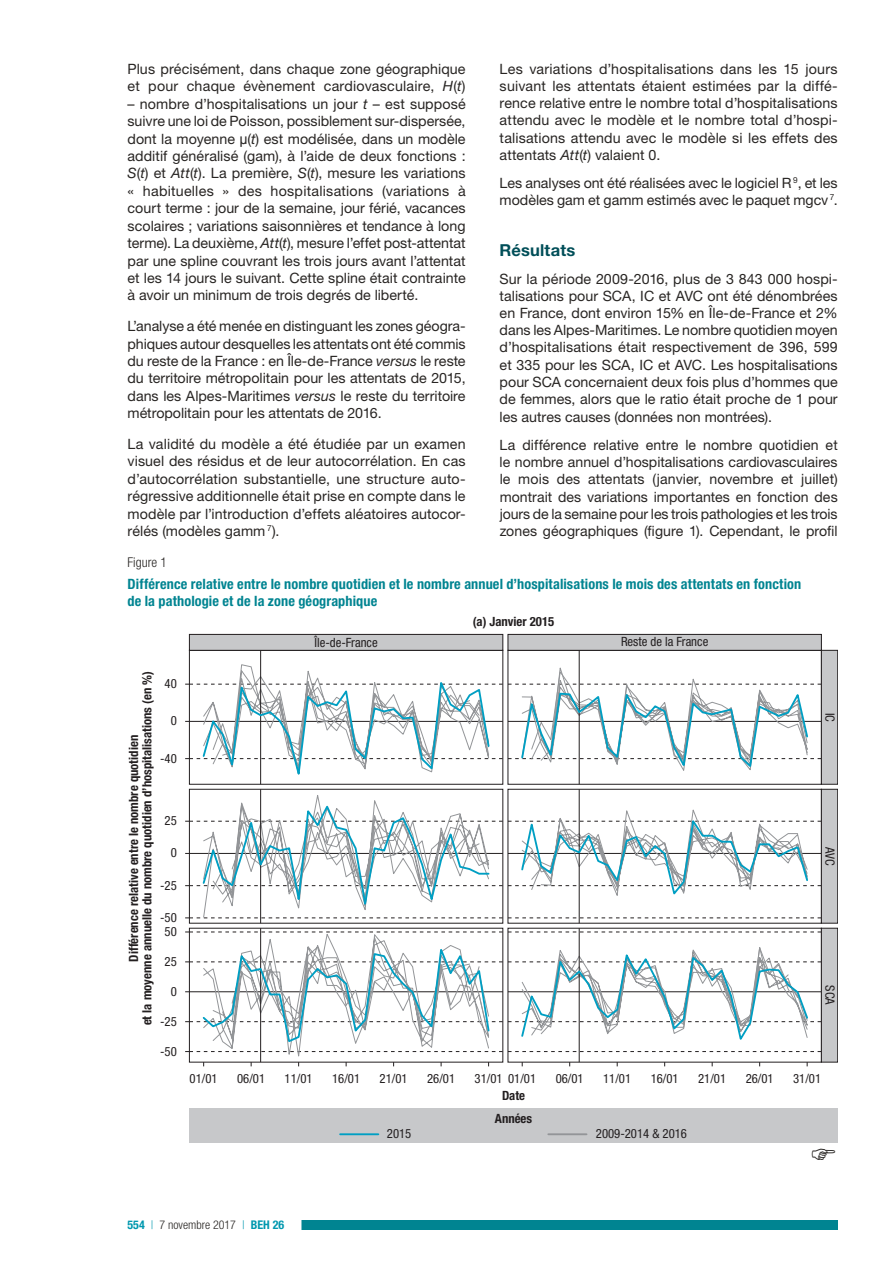
<style>
.page{position:relative;width:893px;height:1263px;background:#fff}
.page>*{position:absolute;margin:0;border:0;box-sizing:border-box;transform-origin:0 0}
.t1{font:700 16.5px "Helvetica Neue LT Std";letter-spacing:.01em;color:#004e58}
.t2{font:14.25px/17.4px "Helvetica Neue LT Std";letter-spacing:.005em;color:#282523;text-align:justify}
.t3{font:700 condensed 14.25px/17.1px "Helvetica Neue LT Std";letter-spacing:.01em;color:#008491}
.t4{font:300 condensed 13.5px "Helvetica Neue LT Std";color:#282523}
.t5{font:condensed 12.75px "Helvetica Neue LT Std";color:#231f20}
.t6{font:700 condensed 12.75px/13.5px "Helvetica Neue LT Std";color:#231f20;text-align:center}
.t7{font:300 condensed 12px "Helvetica Neue LT Std";color:#282523}
.s1{font-style:italic}
.s2{font-family:"Arial"}
.s3{font-weight:700;color:#0098af}
.s4{color:#0098af}
</style>
<div class="page">
<div style="left:242px;top:1221px;width:596px;height:9px;background:#008491"></div>
<div style="left:110px;top:1219px;width:191px;height:12px;background:#fff"></div>
<div style="left:189px;top:1109px;width:649px;height:34px;background:#c7c8ca"></div>
<hr style="left:260px;top:650px;width:1px;height:134px;background:#231f20">
<hr style="left:260px;top:789px;width:1px;height:134px;background:#231f20">
<hr style="left:260px;top:928px;width:1px;height:134px;background:#231f20">
<hr style="left:579px;top:650px;width:1px;height:134px;background:#231f20">
<hr style="left:579px;top:789px;width:1px;height:134px;background:#231f20">
<div style="left:508px;top:789px;width:314px;height:134px;border:1px solid #231f20"></div>
<hr style="left:579px;top:928px;width:1px;height:134px;background:#231f20">
<div style="left:508px;top:634px;width:313px;height:16px;background:#c7c8ca"></div>
<div style="left:508px;top:634px;width:314px;height:17px;border:1px solid #231f20"></div>
<div style="left:821px;top:650px;width:17px;height:134px;background:#c7c8ca"></div>
<div style="left:821px;top:650px;width:17px;height:134px;border:1px solid #231f20"></div>
<div style="left:821px;top:789px;width:17px;height:134px;background:#c7c8ca"></div>
<div style="left:821px;top:789px;width:17px;height:134px;border:1px solid #231f20"></div>
<div style="left:189px;top:789px;width:314px;height:134px;border:1px solid #231f20"></div>
<div style="left:189px;top:634px;width:314px;height:16px;background:#c7c8ca"></div>
<div style="left:189px;top:634px;width:314px;height:17px;border:1px solid #231f20"></div>
<div style="left:821px;top:928px;width:17px;height:134px;background:#c7c8ca"></div>
<div style="left:821px;top:928px;width:17px;height:134px;border:1px solid #231f20"></div>
<hr style="left:340px;top:1133px;width:38px;height:2px;background:#009fc3">
<hr style="left:548px;top:1133px;width:39px;height:2px;background:#939598">
<svg style="left:185px;top:664px;width:636px;height:120px"></svg>
<svg style="left:185px;top:791px;width:636px;height:128px"></svg>
<svg style="left:185px;top:932px;width:636px;height:134px"></svg>
<p class="t2" style="left:128px;top:60px;width:340px">Plus précisément, dans chaque zone géographique et pour chaque évènement cardiovasculaire, <span class="s1">H</span>(<span class="s1">t</span>)</p>
<p class="t2" style="left:128px;top:95px;width:340px">– nombre d’hospitalisations un jour <span class="s1">t</span> – est supposé suivre une loi de Poisson, possiblement sur-dispersée, dont la moyenne <span class="s2">μ</span>(<span class="s1">t</span>) est modélisée, dans un modèle additif généralisé (gam), à l’aide de deux fonctions :<br><span class="s1">S</span>(<span class="s1">t</span>) et <span class="s1">Att</span>(<span class="s1">t</span>). La première, <span class="s1">S</span>(<span class="s1">t</span>), mesure les variations « habituelles » des hospitalisations (variations à court terme : jour de la semaine, jour férié, vacances scolaires ; variations saisonnières et tendance à long terme). La deuxième, <span class="s1">Att</span>(<span class="s1">t</span>), mesure l’effet post-attentat par une spline couvrant les trois jours avant l’attentat et les 14 jours le suivant. Cette spline était contrainte à avoir un minimum de trois degrés de liberté.</p>
<p class="t2" style="left:128px;top:317px;width:340px">L’analyse a été menée en distinguant les zones géogra&shy;phiques autour desquelles les attentats ont été commis du reste de la France : en Île-de-France <span class="s1">versus</span> le reste du territoire métropolitain pour les attentats de 2015, dans les Alpes-Maritimes <span class="s1">versus</span> le reste du territoire métropolitain pour les attentats de 2016.</p>
<p class="t2" style="left:128px;top:435px;width:340px">La validité du modèle a été étudiée par un examen visuel des résidus et de leur autocorrélation. En cas d’autocorrélation substantielle, une structure auto&shy;régressive additionnelle était prise en compte dans le modèle par l’introduction d’effets aléatoires autocor&shy;rélés (modèles gamm <sup>7</sup>).</p>
<p class="t2" style="left:500px;top:60px;width:340px">Les variations d’hospitalisations dans les 15 jours suivant les attentats étaient estimées par la diffé&shy;rence relative entre le nombre total d’hospitalisations attendu avec le modèle et le nombre total d’hospi&shy;talisations attendu avec le modèle si les effets des attentats <span class="s1">Att</span>(<span class="s1">t</span>) valaient 0.</p>
<p class="t2" style="left:500px;top:174px;width:340px">Les analyses ont été réalisées avec le logiciel R <sup>9</sup>, et les modèles gam et gamm estimés avec le paquet mgcv <sup>7</sup>.</p>
<p class="t1" style="left:500px;top:240px;width:77px">Résultats</p>
<p class="t2" style="left:500px;top:270px;width:340px">Sur la période 2009-2016, plus de 3 843 000 hospi&shy;talisations pour SCA, IC et AVC ont été dénombrées en France, dont environ 15% en Île-de-France et 2% dans les Alpes-Maritimes. Le nombre quotidien moyen d’hospitalisations était respectivement de 396, 599 et 335 pour les SCA, IC et AVC. Les hospitalisations pour SCA concernaient deux fois plus d’hommes que de femmes, alors que le ratio était proche de 1 pour les autres causes (données non montrées).</p>
<p class="t2" style="left:500px;top:436px;width:340px">La différence relative entre le nombre quotidien et le nombre annuel d’hospitalisations cardiovasculaires le mois des attentats (janvier, novembre et juillet) montrait des variations importantes en fonction des jours de la semaine pour les trois pathologies et les trois zones géographiques (figure 1). Cependant, le profil</p>
<p class="t4" style="left:128px;top:555px;width:41px">Figure 1</p>
<p class="t3" style="left:128px;top:575px;width:675px">Différence relative entre le nombre quotidien et le nombre annuel d’hospitalisations le mois des attentats en fonction de la pathologie et de la zone géographique</p>
<p class="t5" style="left:621px;top:634px;width:89px">Reste de la France</p>
<p class="t6" style="left:473px;top:614px;width:83px">(a) Janvier 2015</p>
<p class="t5" style="left:314px;top:635px;width:65px">Île-de-France</p>
<p class="t6" style="left:127px;top:1025px;width:356px;rotate:-90deg">Différence relative entre le nombre quotidien<br>et la moyenne annuelle du nombre quotidien d’hospitalisations (en %)</p>
<p class="t5" style="left:165px;top:676px;width:14px">40</p>
<p class="t5" style="left:171px;top:713px;width:8px">0</p>
<p class="t5" style="left:160px;top:751px;width:18px">-40</p>
<p class="t5" style="left:165px;top:813px;width:14px">25</p>
<p class="t5" style="left:171px;top:845px;width:8px">0</p>
<p class="t5" style="left:160px;top:878px;width:18px">-25</p>
<p class="t5" style="left:160px;top:910px;width:18px">-50</p>
<p class="t5" style="left:165px;top:924px;width:14px">50</p>
<p class="t5" style="left:165px;top:954px;width:14px">25</p>
<p class="t5" style="left:171px;top:984px;width:8px">0</p>
<p class="t5" style="left:160px;top:1014px;width:18px">-25</p>
<p class="t5" style="left:160px;top:1043px;width:18px">-50</p>
<p class="t5" style="left:837px;top:713px;width:11px;rotate:90deg">IC</p>
<p class="t5" style="left:837px;top:847px;width:20px;rotate:90deg">AVC</p>
<p class="t5" style="left:837px;top:985px;width:21px;rotate:90deg">SCA</p>
<p class="t5" style="left:190px;top:1071px;width:30px">01/01</p>
<p class="t5" style="left:237px;top:1071px;width:30px">06/01</p>
<p class="t5" style="left:285px;top:1071px;width:30px">11/01</p>
<p class="t5" style="left:332px;top:1071px;width:30px">16/01</p>
<p class="t5" style="left:380px;top:1071px;width:30px">21/01</p>
<p class="t5" style="left:427px;top:1071px;width:30px">26/01</p>
<p class="t5" style="left:475px;top:1071px;width:63px">31/01 01/01</p>
<p class="t5" style="left:556px;top:1071px;width:30px">06/01</p>
<p class="t5" style="left:603px;top:1071px;width:30px">11/01</p>
<p class="t5" style="left:651px;top:1071px;width:30px">16/01</p>
<p class="t5" style="left:698px;top:1071px;width:30px">21/01</p>
<p class="t5" style="left:746px;top:1071px;width:30px">26/01</p>
<p class="t5" style="left:793px;top:1071px;width:30px">31/01</p>
<p class="t6" style="left:502px;top:1089px;width:25px">Date</p>
<p class="t6" style="left:495px;top:1111px;width:39px">Années</p>
<p class="t7" style="left:128px;top:1218px;width:158px"><span class="s3">554</span> <span class="s4">|</span> 7 novembre 2017 <span class="s4">|</span> <span class="s3">BEH 26</span></p>
<p class="t5" style="left:387px;top:1126px;width:26px">2015</p>
<p class="t5" style="left:596px;top:1126px;width:93px">2009-2014 &amp; 2016</p>
</div>
